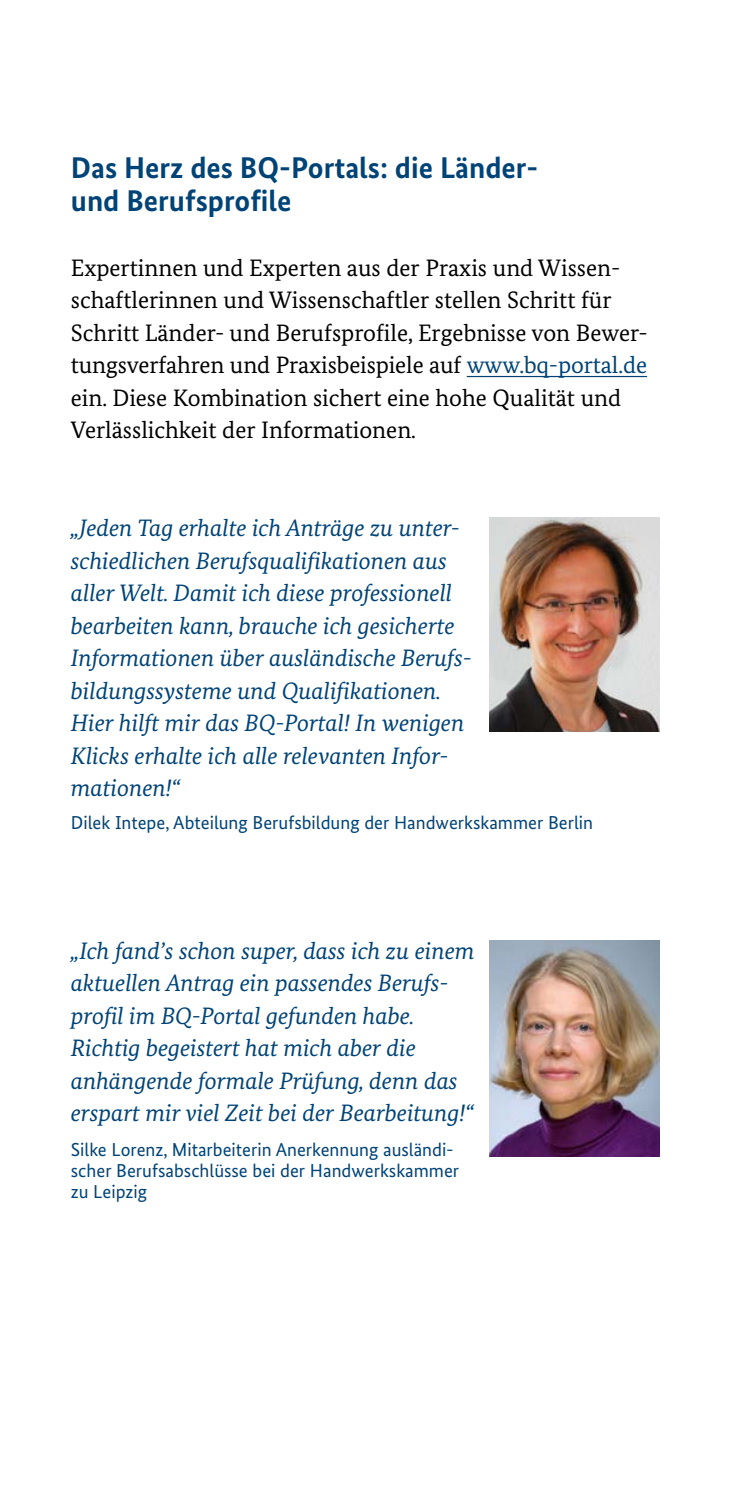
<style>
.page{position:relative;width:730px;height:1489px;background:#fff}
.page>*{position:absolute;margin:0;border:0;box-sizing:border-box;transform-origin:0 0}
.t1{font:700 30px/32.5px "Bundes Sans";color:#004377}
.t2{font:italic 23.75px/32.5px "Bundes Serif";color:#004377}
.t3{font:23.75px/32.5px "Bundes Serif";color:#000}
.t4{font:18.75px/21.2px "Bundes Sans";color:#004377}
.s1{color:#004377}
</style>
<div class="page">
<hr style="left:467px;top:376px;width:180px;height:1px;background:#004377">
<img style="left:489px;top:517px;width:170px;height:214px">
<img style="left:489px;top:940px;width:170px;height:216px">
<h2 class="t1" style="left:71px;top:151px;width:466px">Das Herz des BQ-Portals: die Länder&shy;und Berufsprofile</h2>
<p class="t3" style="left:71px;top:251px;width:578px">Expertinnen und Experten aus der Praxis und Wissen&shy;schaftlerinnen und Wissenschaftler stellen Schritt für Schritt Länder- und Berufsprofile, Ergebnisse von Bewer&shy;tungsverfahren und Praxisbeispiele auf <span class="s1">www.bq-portal.de </span>ein. Diese Kombination sichert eine hohe Qualität und Verlässlichkeit der Informationen.</p>
<p class="t2" style="left:71px;top:511px;width:402px">„Jeden Tag erhalte ich Anträge zu unter&shy;schiedlichen Berufsqualifikationen aus aller Welt. Damit ich diese professionell bearbeiten kann, brauche ich gesicherte Informationen über ausländische Berufs&shy;bildungssysteme und Qualifikationen.<br>Hier hilft mir das BQ-Portal! In wenigen Klicks erhalte ich alle relevanten Infor&shy;mationen!“</p>
<p class="t4" style="left:71px;top:811px;width:524px">Dilek Intepe, Abteilung Berufsbildung der Handwerkskammer Berlin</p>
<p class="t2" style="left:71px;top:934px;width:405px">„Ich fand’s schon super, dass ich zu einem aktuellen Antrag ein passendes Berufs&shy;profil im BQ-Portal gefunden habe.<br>Richtig begeistert hat mich aber die anhängende formale Prüfung, denn das erspart mir viel Zeit bei der Bearbeitung!“</p>
<p class="t4" style="left:71px;top:1138px;width:390px">Silke Lorenz, Mitarbeiterin Anerkennung ausländi&shy;scher Berufsabschlüsse bei der Handwerkskammer zu Leipzig</p>
</div>
